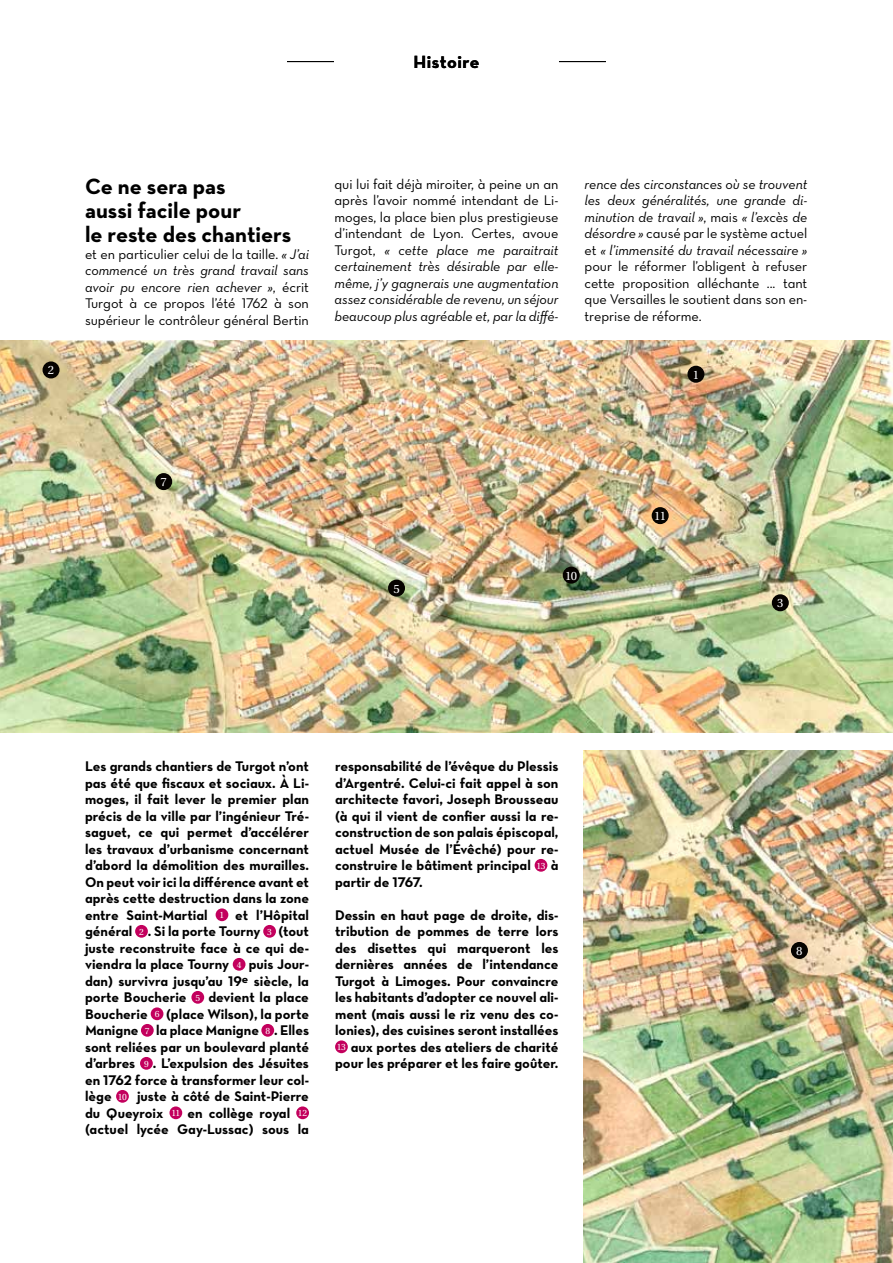
<style>
.page{position:relative;width:893px;height:1263px;background:#fff}
.page>*{position:absolute;margin:0;border:0;box-sizing:border-box;transform-origin:0 0}
.t1{font:700 22.5px/24px "Neutra Text";color:#000}
.t2{font:18px "Neutra Text Bold Alt";letter-spacing:.03em;color:#000}
.t3{font:14.25px/16.5px "Neutra Text Bold Alt";color:#000;text-align:justify}
.t4{font:14.25px/16.5px "Neutra Text Book Alt";letter-spacing:-.005em;color:#000;text-align:justify}
.t5{font:14.25px/16.5px "Neutra Text Book Italic Alt";letter-spacing:-.005em;color:#000;text-align:justify}
.t6{font:12px "Utopia";color:#fff}
.s1{font-family:"Neutra Text Book Italic Alt"}
.s2{font-family:"Neutra Text Book Alt"}
.s3{font-family:"Utopia";font-size:9px;color:#fff}
</style>
<div class="page">
<hr style="left:287px;top:61px;width:47px;height:1px;background:#000">
<hr style="left:559px;top:61px;width:47px;height:1px;background:#000">
<img style="left:584px;top:750px;width:309px;height:513px">
<img style="left:0;top:340px;width:893px;height:393px">
<div style="left:216px;top:908px;width:12px;height:13px;background:#c3005d;border-radius:50%"></div>
<div style="left:135px;top:925px;width:13px;height:13px;background:#c3005d;border-radius:50%"></div>
<div style="left:263px;top:925px;width:13px;height:13px;background:#c3005d;border-radius:50%"></div>
<div style="left:233px;top:958px;width:12px;height:13px;background:#c3005d;border-radius:50%"></div>
<div style="left:191px;top:991px;width:13px;height:13px;background:#c3005d;border-radius:50%"></div>
<div style="left:151px;top:1007px;width:12px;height:13px;background:#c3005d;border-radius:50%"></div>
<div style="left:141px;top:1024px;width:13px;height:13px;background:#c3005d;border-radius:50%"></div>
<div style="left:261px;top:1024px;width:13px;height:13px;background:#c3005d;border-radius:50%"></div>
<div style="left:140px;top:1057px;width:13px;height:13px;background:#c3005d;border-radius:50%"></div>
<div style="left:116px;top:1090px;width:13px;height:13px;background:#c3005d;border-radius:50%"></div>
<div style="left:169px;top:1106px;width:13px;height:13px;background:#c3005d;border-radius:50%"></div>
<div style="left:296px;top:1106px;width:13px;height:13px;background:#c3005d;border-radius:50%"></div>
<div style="left:535px;top:859px;width:12px;height:13px;background:#c3005d;border-radius:50%"></div>
<div style="left:335px;top:1040px;width:13px;height:13px;background:#c3005d;border-radius:50%"></div>
<div style="left:563px;top:567px;width:17px;height:17px;background:#060300;border-radius:50%"></div>
<div style="left:687px;top:366px;width:17px;height:17px;background:#060300;border-radius:50%"></div>
<div style="left:43px;top:361px;width:17px;height:17px;background:#060300;border-radius:50%"></div>
<div style="left:772px;top:594px;width:17px;height:17px;background:#060300;border-radius:50%"></div>
<div style="left:388px;top:580px;width:17px;height:17px;background:#060300;border-radius:50%"></div>
<div style="left:155px;top:473px;width:17px;height:17px;background:#060300;border-radius:50%"></div>
<div style="left:652px;top:507px;width:17px;height:17px;background:#060300;border-radius:50%"></div>
<div style="left:791px;top:942px;width:17px;height:17px;background:#060300;border-radius:50%"></div>
<p class="t2" style="left:413px;top:51px;width:67px">Histoire</p>
<p class="t6" style="left:48px;top:364px;width:8px">2</p>
<h1 class="t1" style="left:85px;top:174px;width:208px">Ce ne sera pas<br>aussi facile pour<br>le reste des chantiers</h1>
<p class="t4" style="left:85px;top:245px;width:225px">et en particulier celui de la taille. <span class="s1">« J’ai</span></p>
<p class="t5" style="left:85px;top:262px;width:225px">commencé un très grand travail sans avoir pu encore rien achever »<span class="s2">, écrit</span></p>
<p class="t4" style="left:85px;top:295px;width:225px">Turgot à ce propos l’été 1762 à son supérieur le contrôleur général Bertin</p>
<p class="t4" style="left:334px;top:175px;width:225px">qui lui fait déjà miroiter, à peine un an après l’avoir nommé intendant de Li&shy;moges, la place bien plus prestigieuse d’intendant de Lyon. Certes, avoue</p>
<p class="t5" style="left:334px;top:241px;width:225px"><span class="s2">Turgot,</span> « cette place me paraitrait certainement très désirable par elle&shy;même, j’y gagnerais une augmentation assez considérable de revenu, un séjour beaucoup plus agréable et, par la diffé-</p>
<p class="t5" style="left:585px;top:175px;width:224px">rence des circonstances où se trouvent les deux généralités, une grande di&shy;minution de travail »<span class="s2">, mais</span> « l’excès de</p>
<p class="t4" style="left:585px;top:225px;width:224px"><span class="s1">désordre »</span> causé par le système actuel</p>
<p class="t5" style="left:585px;top:241px;width:224px"><span class="s2">et</span> « l’immensité du travail nécessaire »</p>
<p class="t4" style="left:585px;top:258px;width:224px">pour le réformer l’obligent à refuser cette proposition alléchante ... tant que Versailles le soutient dans son en&shy;treprise de réforme.</p>
<p class="t6" style="left:693px;top:368px;width:8px">1</p>
<p class="t6" style="left:161px;top:475px;width:8px">7</p>
<p class="t6" style="left:393px;top:582px;width:8px">5</p>
<p class="t6" style="left:565px;top:569px;width:13px">10</p>
<p class="t6" style="left:654px;top:509px;width:13px">11</p>
<p class="t6" style="left:777px;top:597px;width:8px">3</p>
<p class="t3" style="left:85px;top:758px;width:225px;text-align:left">Les grands chantiers de Turgot n’ont pas été que fiscaux et sociaux. À Li&shy;moges, il fait lever le premier plan précis de la ville par l’ingénieur Tré&shy;saguet, ce qui permet d’accélérer les travaux d’urbanisme concernant d’abord la démolition des murailles.<br>On peut voir ici la différence avant et après cette destruction dans la zone entre Saint-Martial <span class="s3">1</span> et l’Hôpital général <span class="s3">2</span> . Si la porte Tourny <span class="s3">3</span> (tout juste reconstruite face à ce qui de&shy;viendra la place Tourny <span class="s3">4</span> puis Jour&shy;dan) survivra jusqu’au 19<sup>e</sup> siècle, la porte Boucherie <span class="s3">5</span> devient la place Boucherie <span class="s3">6</span> (place Wilson), la porte Manigne <span class="s3">7</span> la place Manigne <span class="s3">8</span> . Elles sont reliées par un boulevard planté d’arbres <span class="s3">9</span> . L’expulsion des Jésuites en 1762 force à transformer leur col&shy;lège <span class="s3">10</span> juste à côté de Saint-Pierre du Queyroix <span class="s3">11</span> en collège royal <span class="s3">12 </span>(actuel lycée Gay-Lussac) sous la</p>
<p class="t3" style="left:335px;top:758px;width:225px">responsabilité de l’évêque du Plessis d’Argentré. Celui-ci fait appel à son architecte favori, Joseph Brousseau (à qui il vient de confier aussi la re&shy;construction de son palais épiscopal, actuel Musée de l’Évêché) pour re&shy;construire le bâtiment principal <span class="s3">13</span> à partir de 1767.</p>
<p class="t3" style="left:335px;top:906px;width:225px">Dessin en haut page de droite, dis&shy;tribution de pommes de terre lors des disettes qui marqueront les dernières années de l’intendance Turgot à Limoges. Pour convaincre les habitants d’adopter ce nouvel ali&shy;ment (mais aussi le riz venu des co&shy;lonies), des cuisines seront installées <span class="s3">13</span> aux portes des ateliers de charité pour les préparer et les faire goûter.</p>
<p class="t6" style="left:796px;top:944px;width:8px">8</p>
</div>
